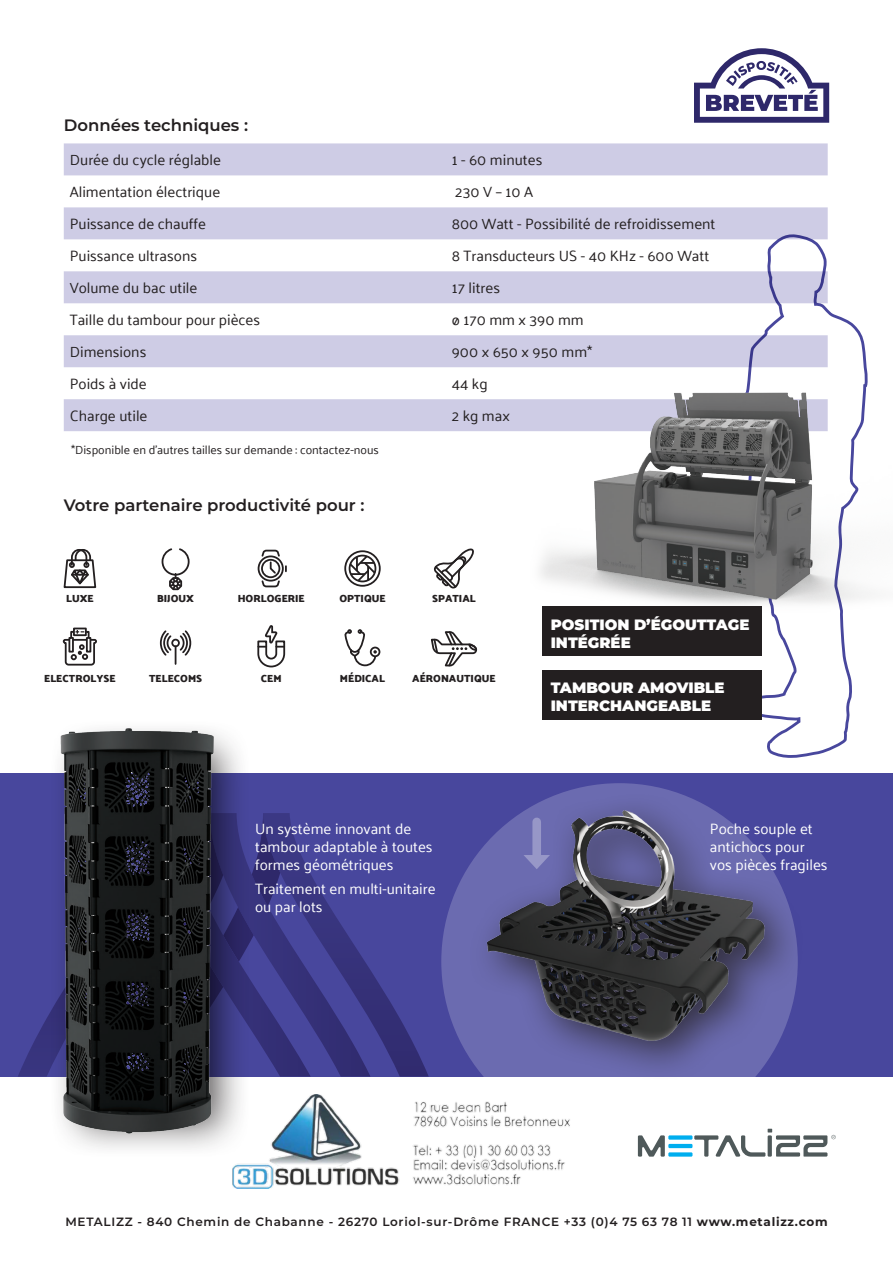
<style>
.page{position:relative;width:893px;height:1263px;background:#fff}
.page>*{position:absolute;margin:0;border:0;box-sizing:border-box;transform-origin:0 0}
.Titre{font:600 16.5px "Montserrat";color:#231f20}
.t1{font:15px "Palanquin";color:#231f20}
.description{font:15px/18px "Palanquin";color:#fff}
.Titre-2{font:900 15px/18px "Montserrat";color:#fff}
.t2{font:600 12px "Montserrat";letter-spacing:.06em;color:#231f20}
.t3{font:12px "Palanquin";color:#231f20}
.picto_lgd{font:700 10.5px "Palanquin Dark";color:#231f20}
.s1{font-weight:700}
</style>
<div class="page">
<div style="left:0;top:773px;width:893px;height:303px;background:#48479d"></div>
<svg style="left:18px;top:813px;width:411px;height:263px"></svg>
<svg style="left:762px;top:309px;width:106px;height:449px"></svg>
<svg style="left:441px;top:783px;width:357px;height:357px"></svg>
<div style="left:467px;top:791px;width:339px;height:291px;background:#231f20;opacity:.75"></div>
<img style="left:464px;top:806px;width:330px;height:248px">
<div style="left:49px;top:718px;width:202px;height:441px;background:#231f20;opacity:.75"></div>
<img style="left:60px;top:728px;width:153px;height:405px">
<svg style="left:63px;top:549px;width:34px;height:40px"></svg>
<div style="left:258px;top:555px;width:26px;height:26px;border:2px solid #231f20;border-radius:50%"></div>
<svg style="left:260px;top:549px;width:27px;height:39px"></svg>
<svg style="left:344px;top:550px;width:37px;height:37px"></svg>
<svg style="left:434px;top:548px;width:40px;height:41px"></svg>
<svg style="left:161px;top:548px;width:29px;height:43px"></svg>
<svg style="left:344px;top:629px;width:36px;height:38px"></svg>
<svg style="left:431px;top:631px;width:47px;height:36px"></svg>
<svg style="left:159px;top:630px;width:33px;height:34px"></svg>
<svg style="left:257px;top:625px;width:29px;height:43px"></svg>
<svg style="left:62px;top:627px;width:35px;height:39px"></svg>
<hr style="left:668px;top:1144px;width:24px;height:4px;background:#00aeef">
<div style="left:668px;top:1135px;width:24px;height:5px;background:#00aeef"></div>
<svg style="left:668px;top:1152px;width:24px;height:4px"></svg>
<svg style="left:638px;top:1135px;width:27px;height:21px"></svg>
<svg style="left:694px;top:1129px;width:142px;height:27px"></svg>
<svg style="left:64px;top:143px;width:764px;height:288px;fill:#cecce5"></svg>
<svg style="left:694px;top:48px;width:135px;height:75px"></svg>
<img style="left:511px;top:373px;width:360px;height:243px">
<div style="left:542px;top:607px;width:220px;height:49px;background:#231f20"></div>
<div style="left:542px;top:670px;width:220px;height:50px;background:#231f20"></div>
<img style="left:227px;top:1094px;width:348px;height:95px">
<p class="Titre" style="left:64px;top:113px;width:186px">Données techniques :</p>
<p class="t1" style="left:70px;top:151px;width:153px">Durée du cycle réglable</p>
<p class="t1" style="left:452px;top:151px;width:92px">1 - 60 minutes</p>
<p class="t1" style="left:70px;top:183px;width:152px">Alimentation électrique</p>
<p class="t1" style="left:455px;top:183px;width:79px">230 V – 10 A</p>
<p class="t1" style="left:70px;top:215px;width:138px">Puissance de chauffe</p>
<p class="t1" style="left:452px;top:215px;width:265px">800 Watt - Possibilité de refroidissement</p>
<p class="t1" style="left:70px;top:247px;width:129px">Puissance ultrasons</p>
<p class="t1" style="left:452px;top:247px;width:259px">8 Transducteurs US - 40 KHz - 600 Watt</p>
<p class="t1" style="left:70px;top:279px;width:129px">Volume du bac utile</p>
<p class="t1" style="left:452px;top:279px;width:50px">17 litres</p>
<p class="t1" style="left:70px;top:311px;width:192px">Taille du tambour pour pièces</p>
<p class="t1" style="left:452px;top:311px;width:134px">ø 170 mm x 390 mm</p>
<p class="t1" style="left:70px;top:343px;width:78px">Dimensions</p>
<p class="t1" style="left:452px;top:343px;width:142px">900 x 650 x 950 mm*</p>
<p class="t1" style="left:70px;top:375px;width:79px">Poids à vide</p>
<p class="t1" style="left:452px;top:375px;width:37px">44 kg</p>
<p class="t1" style="left:70px;top:407px;width:79px">Charge utile</p>
<p class="t1" style="left:452px;top:407px;width:60px">2 kg max</p>
<p class="t3" style="left:71px;top:443px;width:309px">*Disponible en d’autres tailles sur demande : contactez-nous</p>
<p class="Titre" style="left:64px;top:494px;width:302px">Votre partenaire productivité pour :</p>
<p class="picto_lgd" style="left:66px;top:593px;width:29px">LUXE</p>
<p class="picto_lgd" style="left:157px;top:593px;width:38px">BIJOUX</p>
<p class="picto_lgd" style="left:238px;top:593px;width:69px">HORLOGERIE</p>
<p class="picto_lgd" style="left:339px;top:593px;width:48px">OPTIQUE</p>
<p class="picto_lgd" style="left:432px;top:593px;width:45px">SPATIAL</p>
<p class="picto_lgd" style="left:44px;top:672px;width:73px">ELECTROLYSE</p>
<p class="picto_lgd" style="left:149px;top:672px;width:55px">TELECOMS</p>
<p class="picto_lgd" style="left:261px;top:672px;width:22px">CEM</p>
<p class="picto_lgd" style="left:340px;top:672px;width:47px">MÉDICAL</p>
<p class="picto_lgd" style="left:412px;top:672px;width:85px">AÉRONAUTIQUE</p>
<p class="description" style="left:255px;top:820px;width:179px">Un système innovant de tambour adaptable à toutes formes géométriques</p>
<p class="description" style="left:255px;top:879px;width:182px">Traitement en multi-unitaire ou par lots</p>
<p class="Titre-2" style="left:551px;top:614px;width:200px">POSITION D’ÉGOUTTAGE<br>INTÉGRÉE</p>
<p class="Titre-2" style="left:551px;top:678px;width:175px">TAMBOUR AMOVIBLE</p>
<p class="Titre-2" style="left:551px;top:696px;width:162px">INTERCHANGEABLE</p>
<p class="description" style="left:710px;top:820px;width:119px">Poche souple et antichocs pour vos pièces fragiles</p>
<p class="t2" style="left:65px;top:1213px;width:764px">METALIZZ - 840 Chemin de Chabanne - 26270 Loriol-sur-Drôme FRANCE +33 (0)4 75 63 78 11 <span class="s1">www.metalizz.com</span></p>
</div>
